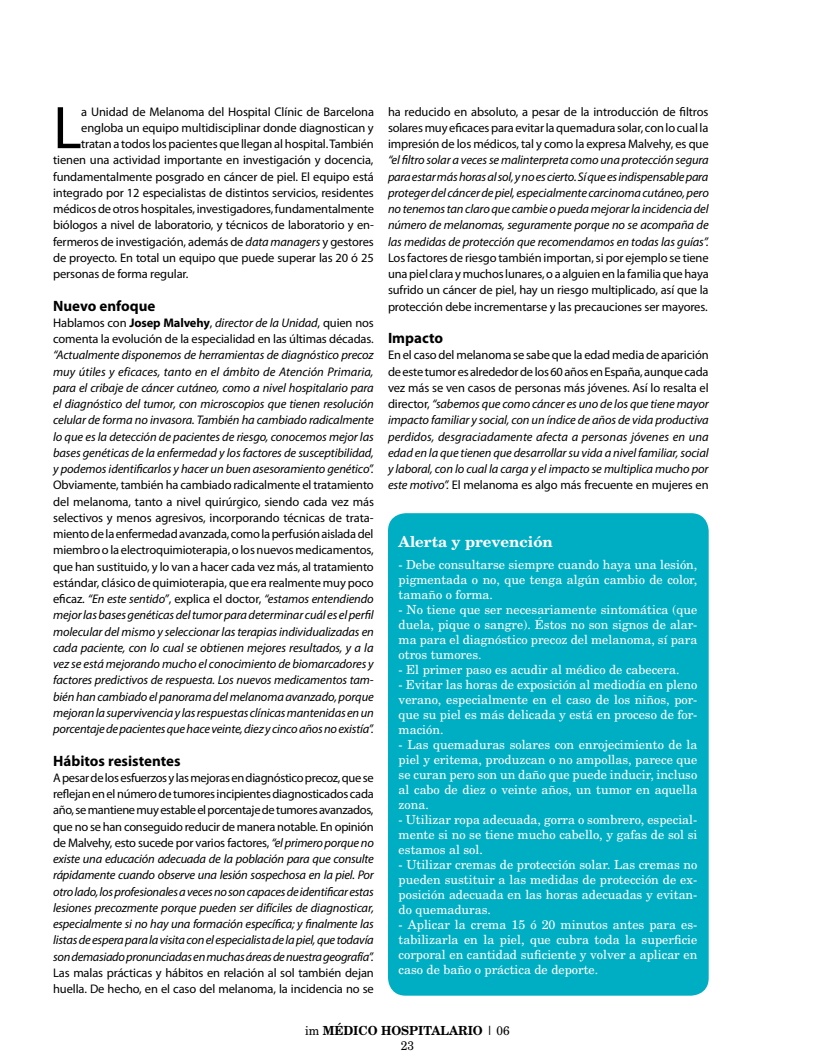
<style>
.page{position:relative;width:815px;height:1063px;background:#fff}
.page>*{position:absolute;margin:0;border:0;box-sizing:border-box;transform-origin:0 0}
.t1{font:60.75px "Myriad Pro";color:#000}
.t2{font:700 15px "Myriad Pro";color:#000}
.t3{font:700 15px "New Brunswick";color:#fff}
.t4{font:italic 12.5px/16.2px "Myriad Pro";letter-spacing:-.01em;color:#000;text-align:justify}
.t5{font:12.5px/16.2px "Myriad Pro";letter-spacing:-.01em;color:#000}
.t6{font:12.5px/15px "New Brunswick";color:#fff;text-align:justify}
.t7{font:700 12.5px/15px "New Brunswick";color:#000;text-align:center;scale:.95 1}
.s1{font-style:italic}
.s2{font-weight:700}
.s3{font-style:normal}
.s4{font-weight:400}
</style>
<div class="page">
<div style="left:388px;top:513px;width:321px;height:483px;background:#00aec3;border-radius:18px"></div>
<h1 class="t1" style="left:53px;top:90px;width:30px">L</h1>
<p class="t5" style="left:81px;top:103px;width:294px">a Unidad de Melanoma del Hospital Clínic de Barcelona</p>
<p class="t5" style="left:81px;top:119px;width:294px">engloba un equipo multidisciplinar donde diagnostican y</p>
<p class="t5" style="left:81px;top:136px;width:294px">tratan a todos los pacientes que llegan al hospital. También</p>
<p class="t5" style="left:53px;top:152px;width:322px">tienen una actividad importante en investigación y docencia,</p>
<p class="t5" style="left:53px;top:168px;width:322px">fundamentalmente posgrado en cáncer de piel. El equipo está</p>
<p class="t5" style="left:53px;top:184px;width:322px">integrado por 12 especialistas de distintos servicios, residentes</p>
<p class="t5" style="left:53px;top:201px;width:322px">médicos de otros hospitales, investigadores, fundamentalmente</p>
<p class="t5" style="left:53px;top:217px;width:322px">biólogos a nivel de laboratorio, y técnicos de laboratorio y en-</p>
<p class="t5" style="left:53px;top:233px;width:322px">fermeros de investigación, además de <span class="s1">data managers</span> y gestores</p>
<p class="t5" style="left:53px;top:249px;width:322px">de proyecto. En total un equipo que puede superar las 20 ó 25</p>
<p class="t5" style="left:53px;top:266px;width:137px">personas de forma regular.</p>
<p class="t2" style="left:53px;top:296px;width:104px">Nuevo enfoque</p>
<p class="t5" style="left:53px;top:314px;width:322px">Hablamos con <span class="s2">Josep Malvehy</span>, <span class="s1">director de la Unidad</span>, quien nos comenta la evolución de la especialidad en las últimas décadas.</p>
<p class="t4" style="left:53px;top:347px;width:322px">“Actualmente disponemos de herramientas de diagnóstico precoz muy útiles y eficaces, tanto en el ámbito de Atención Primaria, para el cribaje de cáncer cutáneo, como a nivel hospitalario para el diagnóstico del tumor, con microscopios que tienen resolución celular de forma no invasora. También ha cambiado radicalmente lo que es la detección de pacientes de riesgo, conocemos mejor las bases genéticas de la enfermedad y los factores de susceptibilidad, y podemos identificarlos y hacer un buen asesoramiento genético”.</p>
<p class="t4" style="left:53px;top:477px;width:322px"><span class="s3">Obviamente, también ha cambiado radicalmente el tratamiento del melanoma, tanto a nivel quirúrgico, siendo cada vez más selectivos y menos agresivos, incorporando técnicas de trata&shy;miento de la enfermedad avanzada, como la perfusión aislada del miembro o la electroquimioterapia, o los nuevos medicamentos, que han sustituido, y lo van a hacer cada vez más, al tratamiento estándar, clásico de quimioterapia, que era realmente muy poco eficaz.</span> “En este sentido”<span class="s3">, explica el doctor,</span> “estamos entendiendo mejor las bases genéticas del tumor para determinar cuál es el perfil molecular del mismo y seleccionar las terapias individualizadas en cada paciente, con lo cual se obtienen mejores resultados, y a la vez se está mejorando mucho el conocimiento de biomarcadores y factores predictivos de respuesta. Los nuevos medicamentos tam&shy;bién han cambiado el panorama del melanoma avanzado, porque mejoran la supervivencia y las respuestas clínicas mantenidas en un porcentaje de pacientes que hace veinte, diez y cinco años no existía”.</p>
<p class="t2" style="left:53px;top:751px;width:129px">Hábitos resistentes</p>
<p class="t4" style="left:53px;top:769px;width:322px"><span class="s3">A pesar de los esfuerzos y las mejoras en diagnóstico precoz, que se reflejan en el número de tumores incipientes diagnosticados cada año, se mantiene muy estable el porcentaje de tumores avanzados, que no se han conseguido reducir de manera notable. En opinión de Malvehy, esto sucede por varios factores,</span> “el primero porque no existe una educación adecuada de la población para que consulte rápidamente cuando observe una lesión sospechosa en la piel. Por otro lado, los profesionales a veces no son capaces de identificar estas lesiones precozmente porque pueden ser difíciles de diagnosticar, especialmente si no hay una formación específica; y finalmente las listas de espera para la visita con el especialista de la piel, que todavía son demasiado pronunciadas en muchas áreas de nuestra geografía”.</p>
<p class="t5" style="left:53px;top:964px;width:322px">Las malas prácticas y hábitos en relación al sol también dejan huella. De hecho, en el caso del melanoma, la incidencia no se</p>
<p class="t5" style="left:388px;top:103px;width:322px;text-align:justify">ha reducido en absoluto, a pesar de la introducción de filtros solares muy eficaces para evitar la quemadura solar, con lo cual la impresión de los médicos, tal y como la expresa Malvehy, es que</p>
<p class="t4" style="left:388px;top:152px;width:322px">“el filtro solar a veces se malinterpreta como una protección segura para estar más horas al sol, y no es cierto. Sí que es indispensable para proteger del cáncer de piel, especialmente carcinoma cutáneo, pero no tenemos tan claro que cambie o pueda mejorar la incidencia del número de melanomas, seguramente porque no se acompaña de las medidas de protección que recomendamos en todas las guías”.</p>
<p class="t5" style="left:388px;top:249px;width:322px;text-align:justify">Los factores de riesgo también importan, si por ejemplo se tiene una piel clara y muchos lunares, o a alguien en la familia que haya sufrido un cáncer de piel, hay un riesgo multiplicado, así que la protección debe incrementarse y las precauciones ser mayores.</p>
<p class="t2" style="left:388px;top:328px;width:57px">Impacto</p>
<p class="t4" style="left:388px;top:347px;width:322px"><span class="s3">En el caso del melanoma se sabe que la edad media de aparición de este tumor es alrededor de los 60 años en España, aunque cada vez más se ven casos de personas más jóvenes. Así lo resalta el director,</span> “sabemos que como cáncer es uno de los que tiene mayor impacto familiar y social, con un índice de años de vida productiva perdidos, desgraciadamente afecta a personas jóvenes en una edad en la que tienen que desarrollar su vida a nivel familiar, social y laboral, con lo cual la carga y el impacto se multiplica mucho por este motivo”. <span class="s3">El melanoma es algo más frecuente en mujeres en</span></p>
<p class="t3" style="left:399px;top:532px;width:156px">Alerta y prevención</p>
<p class="t6" style="left:399px;top:557px;width:300px">- Debe consultarse siempre cuando haya una lesión, pigmentada o no, que tenga algún cambio de color, tamaño o forma.</p>
<p class="t6" style="left:399px;top:602px;width:300px">- No tiene que ser necesariamente sintomática (que duela, pique o sangre). Éstos no son signos de alar&shy;ma para el diagnóstico precoz del melanoma, sí para otros tumores.</p>
<p class="t6" style="left:399px;top:662px;width:282px">- El primer paso es acudir al médico de cabecera.</p>
<p class="t6" style="left:399px;top:677px;width:300px">- Evitar las horas de exposición al mediodía en pleno verano, especialmente en el caso de los niños, por&shy;que su piel es más delicada y está en proceso de for&shy;mación.</p>
<p class="t6" style="left:399px;top:737px;width:300px">- Las quemaduras solares con enrojecimiento de la piel y eritema, produzcan o no ampollas, parece que se curan pero son un daño que puede inducir, incluso al cabo de diez o veinte años, un tumor en aquella zona.</p>
<p class="t6" style="left:399px;top:812px;width:300px">- Utilizar ropa adecuada, gorra o sombrero, especial&shy;mente si no se tiene mucho cabello, y gafas de sol si estamos al sol.</p>
<p class="t6" style="left:399px;top:857px;width:300px">- Utilizar cremas de protección solar. Las cremas no pueden sustituir a las medidas de protección de ex&shy;posición adecuada en las horas adecuadas y evitan&shy;do quemaduras.</p>
<p class="t6" style="left:399px;top:917px;width:300px">- Aplicar la crema 15 ó 20 minutos antes para es&shy;tabilizarla en la piel, que cubra toda la superficie corporal en cantidad suficiente y volver a aplicar en caso de baño o práctica de deporte.</p>
<p class="t7" style="left:305px;top:1023px;width:217px"><span class="s4">im</span> MÉDICO HOSPITALARIO <span class="s4">| 06<br>23</span></p>
</div>
